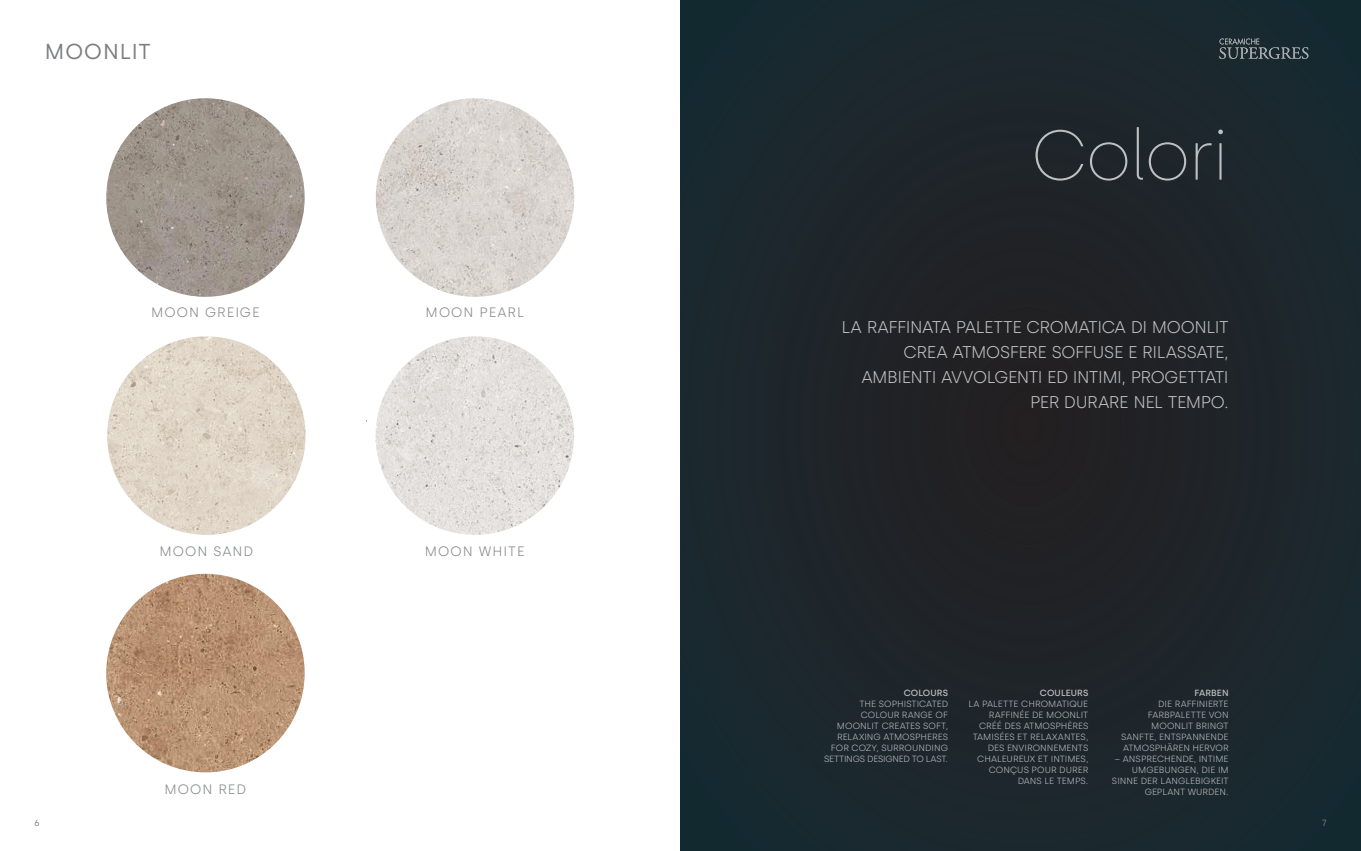
<style>
.page{position:relative;width:1361px;height:851px;background:#fff}
.page>*{position:absolute;margin:0;border:0;box-sizing:border-box;transform-origin:0 0}
.t1{font:200 70px "Silka";letter-spacing:-.035em;color:#bec0c2}
.t2{font:21.6px "Silka";letter-spacing:.04em;color:#7d7e80}
.t3{font:300 17px/25px "Silka";letter-spacing:-.025em;color:#bec0c2;text-align:right}
.t4{font:300 13.6px "Silka";letter-spacing:.075em;color:#858789}
.t5{font:300 9px/11px "Silka";color:#bec0c2;text-align:right}
.t6{font:500 9px "Silka";letter-spacing:.01em;color:#bec0c2}
.t7{font:9px "Silka";color:#7e7e80}
</style>
<div class="page">
<div style="left:680px;top:0;width:681px;height:850px;background:#1d262c"></div>
<svg style="left:1219px;top:38px;width:89px;height:21px"></svg>
<img style="left:106px;top:98px;width:199px;height:199px;border-radius:99px">
<img style="left:376px;top:98px;width:198px;height:199px;border-radius:99px">
<img style="left:375px;top:336px;width:199px;height:199px;border-radius:99px">
<img style="left:106px;top:573px;width:199px;height:199px;border-radius:99px">
<img style="left:107px;top:336px;width:199px;height:199px;border-radius:99px">
<h2 class="t2" style="left:45px;top:38px;width:107px">MOONLIT</h2>
<h3 class="t4" style="left:151px;top:304px;width:110px">MOON GREIGE</h3>
<h3 class="t4" style="left:426px;top:304px;width:100px">MOON PEARL</h3>
<h3 class="t4" style="left:159px;top:543px;width:95px">MOON SAND</h3>
<h3 class="t4" style="left:165px;top:781px;width:83px">MOON RED</h3>
<h3 class="t4" style="left:425px;top:543px;width:101px">MOON WHITE</h3>
<h1 class="t1" style="left:1031px;top:114px;width:199px">Colori</h1>
<h3 class="t3" style="left:841px;top:314px;width:388px">LA RAFFINATA PALETTE CROMATICA DI MOONLIT CREA ATMOSFERE SOFFUSE E RILASSATE, AMBIENTI AVVOLGENTI ED INTIMI, PROGETTATI PER DURARE NEL TEMPO.</h3>
<p class="t6" style="left:903px;top:687px;width:46px">COLOURS</p>
<p class="t5" style="left:824px;top:697px;width:125px">THE SOPHISTICATED<br>COLOUR RANGE OF<br>MOONLIT CREATES SOFT,<br>RELAXING ATMOSPHERES<br>FOR COZY, SURROUNDING<br>SETTINGS DESIGNED TO LAST.</p>
<p class="t6" style="left:1040px;top:687px;width:50px">COULEURS</p>
<p class="t5" style="left:968px;top:697px;width:121px">LA PALETTE CHROMATIQUE<br>RAFFINÉE DE MOONLIT<br>CRÉÉ DES ATMOSPHÈRES<br>TAMISÉES ET RELAXANTES,<br>DES ENVIRONNEMENTS<br>CHALEUREUX ET INTIMES,<br>CONÇUS POUR DURER<br>DANS LE TEMPS.</p>
<p class="t6" style="left:1194px;top:687px;width:36px">FARBEN</p>
<p class="t5" style="left:1121px;top:697px;width:109px">DIE RAFFINIERTE<br>FARBPALETTE VON<br>MOONLIT BRINGT<br>SANFTE, ENTSPANNENDE<br>ATMOSPHÄREN HERVOR</p>
<p class="t5" style="left:1112px;top:752px;width:118px">– ANSPRECHENDE, INTIME<br>UMGEBUNGEN, DIE IM<br>SINNE DER LANGLEBIGKEIT<br>GEPLANT WURDEN.</p>
<p class="t7" style="left:34px;top:816px;width:7px">6</p>
<p class="t7" style="left:1322px;top:816px;width:6px">7</p>
</div>
